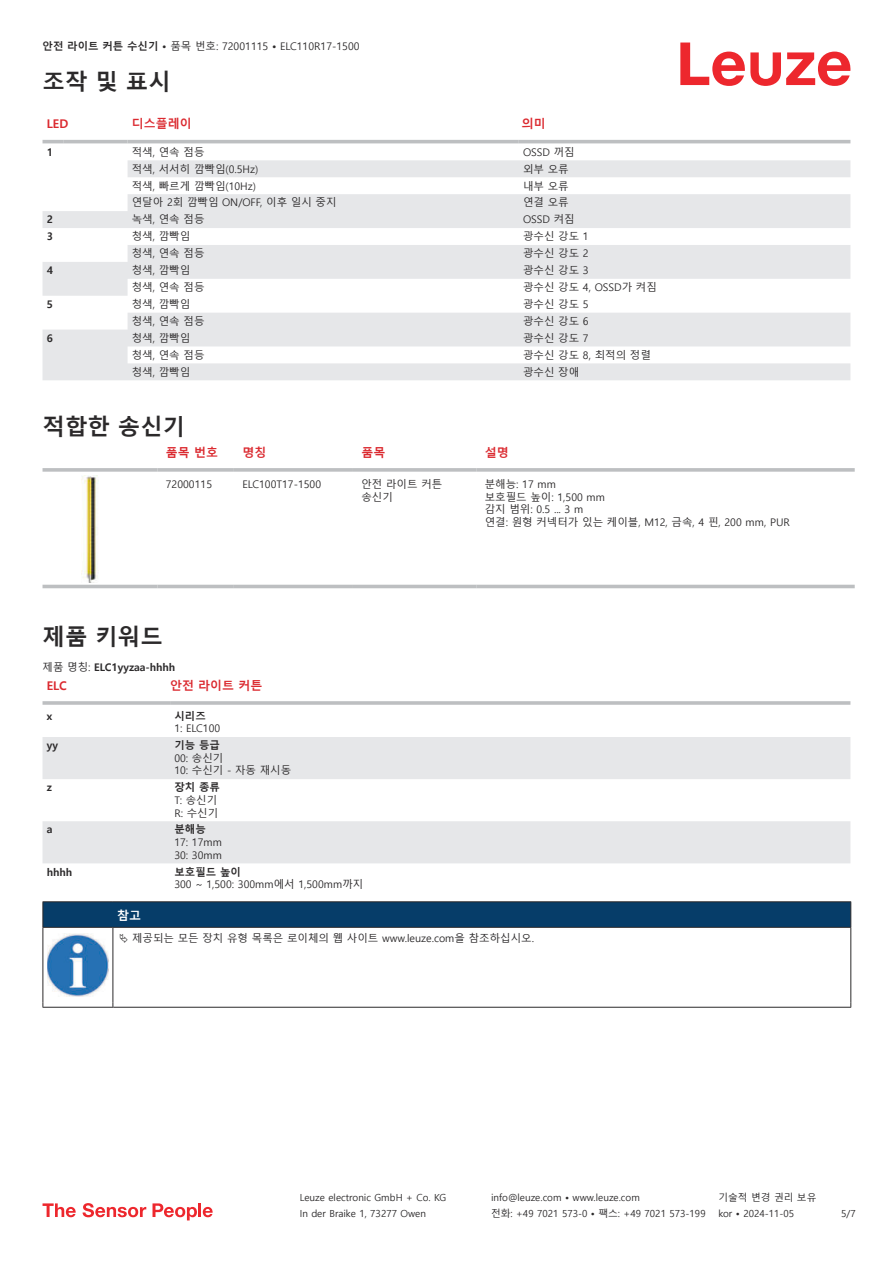
<style>
.page{position:relative;width:893px;height:1263px;background:#fff}
.page>*{position:absolute;margin:0;border:0;box-sizing:border-box;transform-origin:0 0}
.t1{font:700 22.5px "Malgun Gothic";color:#2b292a}
.t2{font:700 12px "Malgun Gothic";color:#db2a30}
.t3{font:700 12px "Malgun Gothic";color:#fff}
.t4{font:10.5px/12.6px "Malgun Gothic";color:#2b292a}
.t5{font:700 10.5px "Malgun Gothic";color:#2b292a}
.t6{font:9.75px "Malgun Gothic";color:#2b292a}
.s1{font-weight:700}
.s2{font-weight:400}
</style>
<div class="page">
<svg style="left:680px;top:43px;width:170px;height:43px"></svg>
<svg style="left:43px;top:143px;width:807px;height:1px"></svg>
<svg style="left:43px;top:160px;width:807px;height:220px;fill:#e6e7e9"></svg>
<hr style="left:43px;top:140px;width:21px;height:3px;background:#bdbfc1">
<hr style="left:64px;top:140px;width:64px;height:3px;background:#bdbfc1">
<hr style="left:128px;top:140px;width:391px;height:3px;background:#bdbfc1">
<hr style="left:519px;top:140px;width:331px;height:3px;background:#bdbfc1">
<svg style="left:43px;top:475px;width:812px;height:114px"></svg>
<svg style="left:43px;top:468px;width:114px;height:4px"></svg>
<svg style="left:157px;top:468px;width:77px;height:4px"></svg>
<svg style="left:234px;top:468px;width:119px;height:4px"></svg>
<svg style="left:353px;top:468px;width:123px;height:4px"></svg>
<svg style="left:476px;top:468px;width:379px;height:4px;background:#c3c5c7"></svg>
<hr style="left:43px;top:585px;width:114px;height:3px;background:#bdbfc1">
<hr style="left:157px;top:585px;width:77px;height:3px;background:#bdbfc1">
<hr style="left:234px;top:585px;width:119px;height:3px;background:#bdbfc1">
<hr style="left:353px;top:585px;width:123px;height:3px;background:#bdbfc1">
<hr style="left:476px;top:585px;width:379px;height:3px;background:#bdbfc1">
<img style="left:82px;top:476px;width:19px;height:106px">
<svg style="left:43px;top:863px;width:807px;height:1px"></svg>
<svg style="left:43px;top:737px;width:807px;height:126px;fill:#e6e7e9"></svg>
<hr style="left:43px;top:701px;width:127px;height:4px;background:#bdbfc1">
<hr style="left:170px;top:701px;width:680px;height:4px;background:#c5c7c9">
<svg style="left:43px;top:1203px;width:33px;height:14px"></svg>
<svg style="left:83px;top:1203px;width:63px;height:14px"></svg>
<svg style="left:153px;top:1203px;width:44px;height:17px"></svg>
<hr style="left:198px;top:1203px;width:3px;height:14px;background:#ed272d">
<svg style="left:203px;top:1207px;width:10px;height:10px"></svg>
<svg style="left:44px;top:928px;width:806px;height:79px"></svg>
<hr style="left:43px;top:901px;width:70px;height:1px;background:#2b292a">
<hr style="left:43px;top:927px;width:70px;height:1px;background:#2b292a">
<hr style="left:113px;top:901px;width:738px;height:1px;background:#2b292a">
<svg style="left:43px;top:902px;width:808px;height:25px;background:#063c67"></svg>
<hr style="left:113px;top:927px;width:738px;height:1px;background:#2b292a">
<hr style="left:43px;top:928px;width:1px;height:75px;background:#2b292a">
<hr style="left:113px;top:928px;width:1px;height:75px;background:#2b292a">
<hr style="left:850px;top:928px;width:1px;height:75px;background:#2b292a">
<hr style="left:43px;top:1007px;width:70px;height:1px;background:#2b292a">
<hr style="left:113px;top:1007px;width:738px;height:1px;background:#2b292a">
<img style="left:47px;top:934px;width:61px;height:62px">
<div style="left:115px;top:928px;width:734px;height:20px;background:#fff"></div>
<p class="t4" style="left:43px;top:40px;width:319px"><span class="s1">안전 라이트 커튼 수신기 •</span> 품목 번호: 72001115 <span class="s1">•</span> ELC110R17-1500</p>
<h1 class="t1" style="left:43px;top:69px;width:130px">조작 및 표시</h1>
<p class="t2" style="left:47px;top:117px;width:23px">LED</p>
<p class="t2" style="left:132px;top:116px;width:61px">디스플레이</p>
<p class="t2" style="left:522px;top:116px;width:25px">의미</p>
<p class="t5" style="left:47px;top:146px;width:8px">1</p>
<p class="t4" style="left:132px;top:146px;width:74px">적색, 연속 점등</p>
<p class="t4" style="left:523px;top:146px;width:53px">OSSD 꺼짐</p>
<p class="t4" style="left:132px;top:163px;width:128px">적색, 서서히 깜빡임(0.5Hz)</p>
<p class="t4" style="left:523px;top:163px;width:47px">외부 오류</p>
<p class="t4" style="left:132px;top:180px;width:126px">적색, 빠르게 깜빡임(10Hz)</p>
<p class="t4" style="left:523px;top:180px;width:47px">내부 오류</p>
<p class="t4" style="left:132px;top:197px;width:206px">연달아 2회 깜빡임 ON/OFF, 이후 일시 중지</p>
<p class="t4" style="left:523px;top:197px;width:47px">연결 오류</p>
<p class="t5" style="left:47px;top:213px;width:8px">2</p>
<p class="t4" style="left:132px;top:213px;width:74px">녹색, 연속 점등</p>
<p class="t4" style="left:523px;top:213px;width:53px">OSSD 켜짐</p>
<p class="t5" style="left:47px;top:230px;width:8px">3</p>
<p class="t4" style="left:132px;top:230px;width:60px">청색, 깜빡임</p>
<p class="t4" style="left:523px;top:230px;width:67px">광수신 강도 1</p>
<p class="t4" style="left:132px;top:247px;width:74px">청색, 연속 점등</p>
<p class="t4" style="left:523px;top:247px;width:67px">광수신 강도 2</p>
<p class="t5" style="left:47px;top:264px;width:8px">4</p>
<p class="t4" style="left:132px;top:264px;width:60px">청색, 깜빡임</p>
<p class="t4" style="left:523px;top:264px;width:67px">광수신 강도 3</p>
<p class="t4" style="left:132px;top:281px;width:74px">청색, 연속 점등</p>
<p class="t4" style="left:523px;top:281px;width:135px">광수신 강도 4, OSSD가 켜짐</p>
<p class="t5" style="left:47px;top:298px;width:8px">5</p>
<p class="t4" style="left:132px;top:298px;width:60px">청색, 깜빡임</p>
<p class="t4" style="left:523px;top:298px;width:67px">광수신 강도 5</p>
<p class="t4" style="left:132px;top:315px;width:74px">청색, 연속 점등</p>
<p class="t4" style="left:523px;top:315px;width:67px">광수신 강도 6</p>
<p class="t5" style="left:47px;top:332px;width:8px">6</p>
<p class="t4" style="left:132px;top:332px;width:60px">청색, 깜빡임</p>
<p class="t4" style="left:523px;top:332px;width:67px">광수신 강도 7</p>
<p class="t4" style="left:132px;top:349px;width:74px">청색, 연속 점등</p>
<p class="t4" style="left:523px;top:349px;width:129px">광수신 강도 8, 최적의 정렬</p>
<p class="t4" style="left:132px;top:366px;width:60px">청색, 깜빡임</p>
<p class="t4" style="left:523px;top:366px;width:58px">광수신 장애</p>
<h1 class="t1" style="left:43px;top:413px;width:144px">적합한 송신기</h1>
<p class="t2" style="left:166px;top:446px;width:54px">품목 번호</p>
<p class="t2" style="left:242px;top:446px;width:25px">명칭</p>
<p class="t2" style="left:361px;top:446px;width:25px">품목</p>
<p class="t2" style="left:485px;top:446px;width:25px">설명</p>
<p class="t4" style="left:166px;top:478px;width:48px">72000115</p>
<p class="t4" style="left:242px;top:478px;width:80px">ELC100T17-1500</p>
<p class="t4" style="left:361px;top:478px;width:82px">안전 라이트 커튼 송신기</p>
<p class="t4" style="left:485px;top:478px;width:307px">분해능: 17 mm<br>보호필드 높이: 1,500 mm<br>감지 범위: 0.5 ... 3 m<br>연결: 원형 커넥터가 있는 케이블, M12, 금속, 4 핀, 200 mm, PUR</p>
<h1 class="t1" style="left:43px;top:624px;width:122px">제품 키워드</h1>
<p class="t5" style="left:43px;top:661px;width:134px"><span class="s2">제품 명칭:</span> ELC1yyzaa-hhhh</p>
<p class="t2" style="left:47px;top:679px;width:21px">ELC</p>
<p class="t2" style="left:170px;top:679px;width:94px">안전 라이트 커튼</p>
<p class="t5" style="left:47px;top:710px;width:7px">x</p>
<p class="t5" style="left:174px;top:710px;width:33px">시리즈</p>
<p class="t4" style="left:174px;top:722px;width:47px">1: ELC100</p>
<p class="t5" style="left:47px;top:739px;width:13px">yy</p>
<p class="t5" style="left:174px;top:739px;width:47px">기능 등급</p>
<p class="t4" style="left:174px;top:752px;width:118px">00: 송신기<br>10: 수신기 - 자동 재시동</p>
<p class="t5" style="left:47px;top:781px;width:7px">z</p>
<p class="t5" style="left:174px;top:781px;width:47px">장치 종류</p>
<p class="t4" style="left:174px;top:794px;width:45px">T: 송신기<br>R: 수신기</p>
<p class="t5" style="left:47px;top:824px;width:7px">a</p>
<p class="t5" style="left:174px;top:823px;width:33px">분해능</p>
<p class="t4" style="left:174px;top:836px;width:49px">17: 17mm<br>30: 30mm</p>
<p class="t5" style="left:47px;top:865px;width:27px">hhhh</p>
<p class="t5" style="left:174px;top:865px;width:68px">보호필드 높이</p>
<p class="t4" style="left:174px;top:878px;width:190px">300 ~ 1,500: 300mm에서 1,500mm까지</p>
<p class="t3" style="left:117px;top:908px;width:25px">참고</p>
<p class="t4" style="left:132px;top:932px;width:403px">제공되는 모든 장치 유형 목록은 로이체의 웹 사이트 www.leuze.com을 참조하십시오.</p>
<p class="t6" style="left:300px;top:1192px;width:148px">Leuze electronic GmbH + Co. KG</p>
<p class="t6" style="left:491px;top:1192px;width:150px">info@leuze.com • www.leuze.com</p>
<p class="t6" style="left:718px;top:1192px;width:100px">기술적 변경 권리 보유</p>
<p class="t6" style="left:300px;top:1208px;width:128px">In der Braike 1, 73277 Owen</p>
<p class="t6" style="left:491px;top:1208px;width:216px">전화: +49 7021 573-0 • 팩스: +49 7021 573-199</p>
<p class="t6" style="left:718px;top:1208px;width:77px">kor • 2024-11-05</p>
<p class="t6" style="left:841px;top:1208px;width:16px">5/7</p>
</div>
